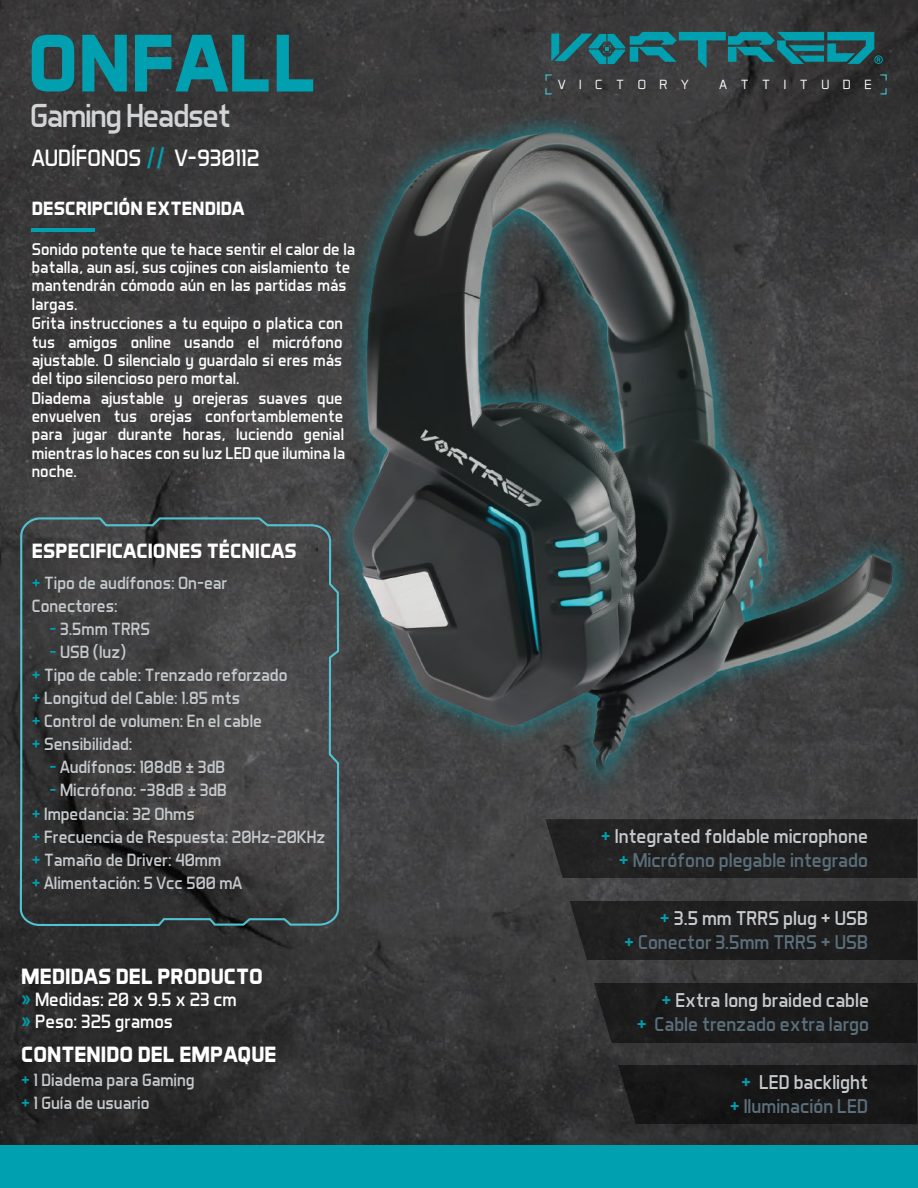
<style>
.page{position:relative;width:918px;height:1188px;background:#fff}
.page>*{position:absolute;margin:0;border:0;box-sizing:border-box;transform-origin:0 0}
.t1{font:700 82.95px "Aero Matics Display";color:#00a0b0}
.t2{font:33.75px "Aero Matics";letter-spacing:-.04em;color:#d3d4d6}
.t3{font:24px "Aero Matics";color:#fff}
.t4{font:700 22.5px "Aero Matics";color:#fff}
.t5{font:700 21px "Aero Matics";color:#fff}
.t6{font:20.25px/24.3px "Aero Matics";color:#5b6f7b;text-align:right}
.t7{font:20.25px/24.3px "Aero Matics";color:#c6cacd;text-align:right}
.t8{font:19.5px/22px "Aero Matics";color:#fff}
.t9{font:700 19.5px "Aero Matics";color:#fff}
.t10{font:300 18.9px "Aero Matics Display";letter-spacing:.72em;color:#f4f5f5}
.t11{font:18px/23.1px "Aero Matics";color:#c6cacd}
.t12{font:17.25px/18.5px "Aero Matics";color:#fff}
.s1{color:#00a0b0}
.s2{color:#5b6f7b}
.s3{color:#c6cacd}
</style>
<div class="page">
<img style="left:0;top:0;width:918px;height:1145px">
<div style="left:0;top:1145px;width:918px;height:43px;background:#00a0b0"></div>
<svg style="left:545px;top:74px;width:8px;height:21px"></svg>
<svg style="left:879px;top:74px;width:8px;height:21px"></svg>
<svg style="left:551px;top:32px;width:332px;height:36px;background:#20666e"></svg>
<svg style="left:19px;top:516px;width:321px;height:411px;background:#3e4040"></svg>
<hr style="left:32px;top:229px;width:63px;height:3px;background:#00a0b0">
<img style="left:323px;top:103px;width:595px;height:706px">
<div style="left:545px;top:819px;width:371px;height:59px;background:#202021"></div>
<svg style="left:545px;top:901px;width:371px;height:59px;background:#212121"></svg>
<svg style="left:545px;top:983px;width:371px;height:59px;background:#202020"></svg>
<svg style="left:545px;top:1065px;width:371px;height:59px;background:#1c1c1c"></svg>
<h1 class="t1" style="left:28px;top:14px;width:291px">ONFALL</h1>
<h2 class="t2" style="left:30px;top:95px;width:202px">Gaming Headset</h2>
<h3 class="t3" style="left:32px;top:143px;width:229px">AUDÍFONOS <span class="s1">//</span> V-930112</h3>
<p class="t9" style="left:32px;top:197px;width:214px">DESCRIPCIÓN EXTENDIDA</p>
<p class="t12" style="left:32px;top:239px;width:325px">Sonido potente que te hace sentir el calor de la batalla, aun así, sus cojines con aislamiento te mantendrán cómodo aún en las partidas más largas.<br>Grita instrucciones a tu equipo o platica con tus amigos online usando el micrófono ajustable. O silencialo y guardalo si eres más del tipo silencioso pero mortal.<br>Diadema ajustable y orejeras suaves que envuelven tus orejas confortamblemente para jugar durante horas, luciendo genial mientras lo haces con su luz LED que ilumina la noche.</p>
<p class="t5" style="left:32px;top:538px;width:267px">ESPECIFICACIONES TÉCNICAS</p>
<p class="t11" style="left:32px;top:571px;width:197px"><span class="s1">+</span> Tipo de audífonos: On-ear<br>Conectores:</p>
<p class="t11" style="left:49px;top:617px;width:102px"><span class="s1">-</span> 3.5mm TRRS</p>
<p class="t11" style="left:32px;top:640px;width:257px;text-indent:18px"><span class="s1">-</span> USB (luz)<br><span class="s1">+</span> Tipo de cable: Trenzado reforzado <span class="s1">+</span> Longitud del Cable: 1.85 mts<br><span class="s1">+</span> Control de volumen: En el cable<br><span class="s1">+</span> Sensibilidad:</p>
<p class="t11" style="left:49px;top:755px;width:177px"><span class="s1">-</span> Audífonos: 108dB ± 3dB</p>
<p class="t11" style="left:32px;top:778px;width:295px;text-indent:18px"><span class="s1">-</span> Micrófono: -38dB ± 3dB<br><span class="s1">+</span> Impedancia: 32 Ohms<br><span class="s1">+</span> Frecuencia de Respuesta: 20Hz-20KHz <span class="s1">+</span> Tamaño de Driver: 40mm<br><span class="s1">+</span> Alimentación: 5 Vcc 500 mA</p>
<h3 class="t4" style="left:21px;top:963px;width:243px">MEDIDAS DEL PRODUCTO</h3>
<p class="t8" style="left:21px;top:988px;width:217px"><span class="s1">»</span> Medidas: 20 x 9.5 x 23 cm <span class="s1">»</span> Peso: 325 gramos</p>
<h3 class="t4" style="left:21px;top:1041px;width:257px">CONTENIDO DEL EMPAQUE</h3>
<p class="t11" style="left:21px;top:1068px;width:175px"><span class="s1">+</span> 1 Diadema para Gaming <span class="s1">+</span> 1 Guía de usuario</p>
<p class="t10" style="left:558px;top:72px;width:132px">victory</p>
<p class="t10" style="left:720px;top:72px;width:154px">attitude</p>
<p class="t7" style="left:601px;top:823px;width:268px"><span class="s1">+</span> Integrated foldable microphone <span class="s1">+</span> <span class="s2">Micrófono plegable integrado</span></p>
<p class="t6" style="left:624px;top:905px;width:245px"><span class="s1">+</span> <span class="s3">3.5 mm TRRS plug + USB<br></span><span class="s1">+</span> Conector 3.5mm TRRS + USB</p>
<p class="t6" style="left:637px;top:988px;width:234px"><span class="s1">+</span> <span class="s3">Extra long braided cable<br></span><span class="s1">+</span> Cable trenzado extra largo</p>
<p class="t6" style="left:730px;top:1070px;width:140px;text-align:center"><span class="s1">+</span> <span class="s3">LED backlight </span><span class="s1">+</span> Iluminación LED</p>
</div>
